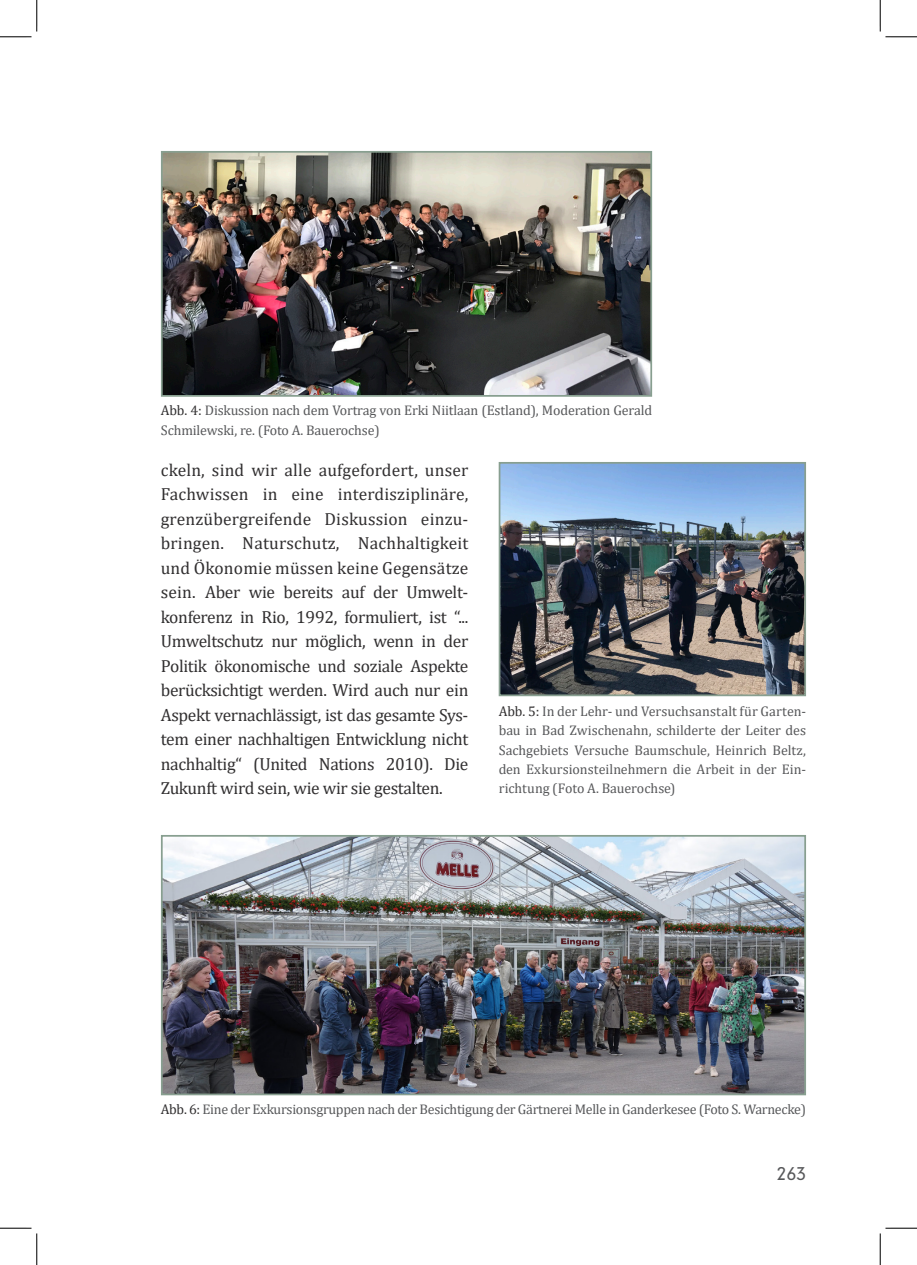
<style>
.page{position:relative;width:917px;height:1265px;background:#fff}
.page>*{position:absolute;margin:0;border:0;box-sizing:border-box;transform-origin:0 0}
.Cambria_Fließtext{font:17.5px/24.5px "Cambria";letter-spacing:-.02em;color:#312f30;text-align:justify}
.t1{font:17.5px "Geometrix";color:#57585a}
.Bildunterschrift{font:14px/19.2px "Cambria";letter-spacing:-.01em;color:#57585a}
.s1{color:#312f30}
</style>
<div class="page">
<img style="left:164px;top:154px;width:485px;height:239px">
<div style="left:161px;top:151px;width:491px;height:245px;border:2px solid #889f90"></div>
<img style="left:502px;top:465px;width:301px;height:228px">
<div style="left:499px;top:462px;width:307px;height:234px;border:2px solid #889f90"></div>
<img style="left:164px;top:837px;width:639px;height:254px">
<div style="left:161px;top:834px;width:645px;height:260px;border:2px solid #889f90"></div>
<hr style="left:0;top:36px;width:32px;height:1px;background:#000">
<hr style="left:885px;top:36px;width:32px;height:1px;background:#000">
<hr style="left:0;top:1227px;width:32px;height:1px;background:#000">
<hr style="left:885px;top:1227px;width:32px;height:1px;background:#000">
<hr style="left:36px;top:0;width:1px;height:32px;background:#000">
<hr style="left:36px;top:1233px;width:1px;height:31px;background:#000">
<hr style="left:880px;top:0;width:1px;height:32px;background:#000">
<hr style="left:880px;top:1233px;width:1px;height:31px;background:#000">
<p class="Bildunterschrift" style="left:161px;top:401px;width:493px"><span class="s1">Abb. 4:</span> Diskussion nach dem Vortrag von Erki Niitlaan (Estland), Moderation Gerald<br>Schmilewski, re. (Foto A. Bauerochse)</p>
<p class="Cambria_Fließtext" style="left:161px;top:457px;width:309px">ckeln, sind wir alle aufgefordert, unser Fachwissen in eine interdisziplinäre, grenzübergreifende Diskussion einzu&shy;bringen. Naturschutz, Nachhaltigkeit und Ökonomie müssen keine Gegensätze sein. Aber wie bereits auf der Umwelt&shy;konferenz in Rio, 1992, formuliert, ist “...<br>Umweltschutz nur möglich, wenn in der Politik ökonomische und soziale Aspekte berücksichtigt werden. Wird auch nur ein Aspekt vernachlässigt, ist das gesamte Sys&shy;tem einer nachhaltigen Entwicklung nicht nachhaltig“ (United Nations 2010). Die Zukunft wird sein, wie wir sie gestalten.</p>
<p class="Bildunterschrift" style="left:499px;top:701px;width:309px;text-align:justify"><span class="s1">Abb. 5:</span> In der Lehr- und Versuchsanstalt für Garten&shy;bau in Bad Zwischenahn, schilderte der Leiter des Sachgebiets Versuche Baumschule, Heinrich Beltz, den Exkursionsteilnehmern die Arbeit in der Ein&shy;richtung (Foto A. Bauerochse)</p>
<p class="Bildunterschrift" style="left:161px;top:1099px;width:647px"><span class="s1">Abb. 6:</span> Eine der Exkursionsgruppen nach der Besichtigung der Gärtnerei Melle in Ganderkesee (Foto S. Warnecke)</p>
<p class="t1" style="left:776px;top:1161px;width:31px">263</p>
</div>
